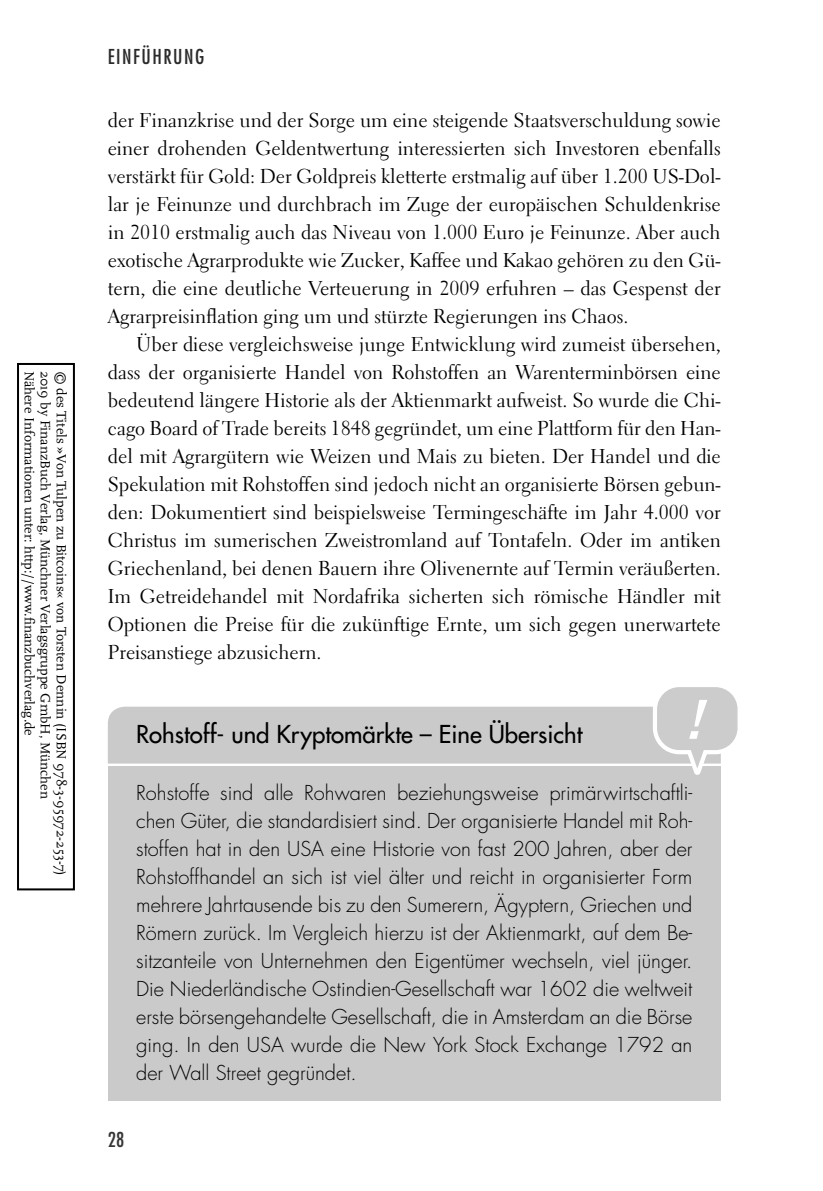
<style>
.page{position:relative;width:823px;height:1191px;background:#fff}
.page>*{position:absolute;margin:0;border:0;box-sizing:border-box;transform-origin:0 0}
.t1{font:italic 500 55.6px "Gotham";color:#fff}
._04_Kasten_grau_titl{font:500 24px "Futura Std";color:#000}
._03_Body_einrueck{font:20px/28px "Electra LT Std";color:#000;text-align:justify}
._04_Kasten_grau{font:300 20px/28px "Futura Std";color:#000;text-align:justify}
.t2{font:20px/32px "Adobe Garamond Pro";color:#000}
.t3{font:condensed 20px "Futura Std";letter-spacing:.075em;color:#2b2b2b}
.t4{font:condensed 20px "Futura Std";color:#363636}
.t5{font:14px "Scala Pro";color:#000}
</style>
<div class="page">
<div style="left:108px;top:766px;width:612px;height:334px;background:#cacaca"></div>
<svg style="left:108px;top:687px;width:630px;height:89px"></svg>
<div style="left:17px;top:363px;width:58px;height:527px;border:2px solid #000"></div>
<p class="t5" style="left:38px;top:371px;width:367px;rotate:90deg">Nähere Informationen unter: http://www.finanzbuchverlag.de</p>
<p class="t5" style="left:54px;top:371px;width:430px;rotate:90deg">2019 by FinanzBuch Verlag, Münchner Verlagsgruppe GmbH, München</p>
<p class="t5" style="left:70px;top:371px;width:506px;rotate:90deg">© des Titels »Von Tulpen zu Bitcoins« von Torsten Dennin (ISBN 978-3-95972-253-7)</p>
<p class="t3" style="left:108px;top:44px;width:98px">EINFÜHRUNG</p>
<p class="_03_Body_einrueck" style="left:108px;top:106px;width:614px">der Finanzkrise und der Sorge um eine steigende Staatsverschuldung sowie einer drohenden Geldentwertung interessierten sich Investoren ebenfalls verstärkt für Gold: Der Goldpreis kletterte erstmalig auf über 1.200 US-Dol&shy;lar je Feinunze und durchbrach im Zuge der europäischen Schuldenkrise in 2010 erstmalig auch das Niveau von 1.000 Euro je Feinunze. Aber auch exotische Agrarprodukte wie Zucker, Kaffee und Kakao gehören zu den Gü&shy;tern, die eine deutliche Verteuerung in 2009 erfuhren – das Gespenst der Agrarpreisinflation ging um und stürzte Regierungen ins Chaos.</p>
<p class="_03_Body_einrueck" style="left:108px;top:330px;width:614px;text-indent:28px">Über diese vergleichsweise junge Entwicklung wird zumeist übersehen, dass der organisierte Handel von Rohstoffen an Warenterminbörsen eine bedeutend längere Historie als der Aktienmarkt aufweist. So wurde die Chi&shy;cago Board of Trade bereits 1848 gegründet, um eine Plattform für den Han&shy;del mit Agrargütern wie Weizen und Mais zu bieten. Der Handel und die Spekulation mit Rohstoffen sind jedoch nicht an organisierte Börsen gebun&shy;den: Dokumentiert sind beispielsweise Termingeschäfte im Jahr 4.000 vor Christus im sumerischen Zweistromland auf Tontafeln. Oder im antiken Griechenland, bei denen Bauern ihre Olivenernte auf Termin veräußerten.<br>Im Getreidehandel mit Nordafrika sicherten sich römische Händler mit Optionen die Preise für die zukünftige Ernte, um sich gegen unerwartete Preisanstiege abzusichern.</p>
<p class="t1" style="left:688px;top:683px;width:18px">!</p>
<p class="_04_Kasten_grau_titl" style="left:136px;top:719px;width:447px">Rohstoff- und Kryptomärkte – Eine Übersicht</p>
<p class="_04_Kasten_grau" style="left:136px;top:779px;width:557px">Rohstoffe sind alle Rohwaren beziehungsweise primärwirtschaftli&shy;chen Güter, die standardisiert sind. Der organisierte Handel mit Roh&shy;stoffen hat in den USA eine Historie von fast 200 Jahren, aber der Rohstoffhandel an sich ist viel älter und reicht in organisierter Form mehrere Jahrtausende bis zu den Sumerern, Ägyptern, Griechen und Römern zurück. Im Vergleich hierzu ist der Akt enmarkt, auf dem Be&shy;sitzanteile von Unternehmen den Eigentümer wechseln, viel jünger.<br>Die Niederländische Ostindien-Gesellschaft war 1602 die weltweit erste börsengehandelte Gesellschaft, die in Amsterdam an die Börse ging. In den USA wurde die New York Stock Exchange 1792 an der Wall Street gegründet.</p>
<p class="t2" style="left:143px;top:884px;width:546px">dardized. Organized commodity trading in the United States dates back almost 200 years, but commodity trading has a much lon&shy;ger history. It goes back several thousand years to ancient Sumeri&shy;ans, Greeks, and Romans, for example. In comparison to commod-</p>
<p class="t4" style="left:108px;top:1127px;width:18px">28</p>
</div>
